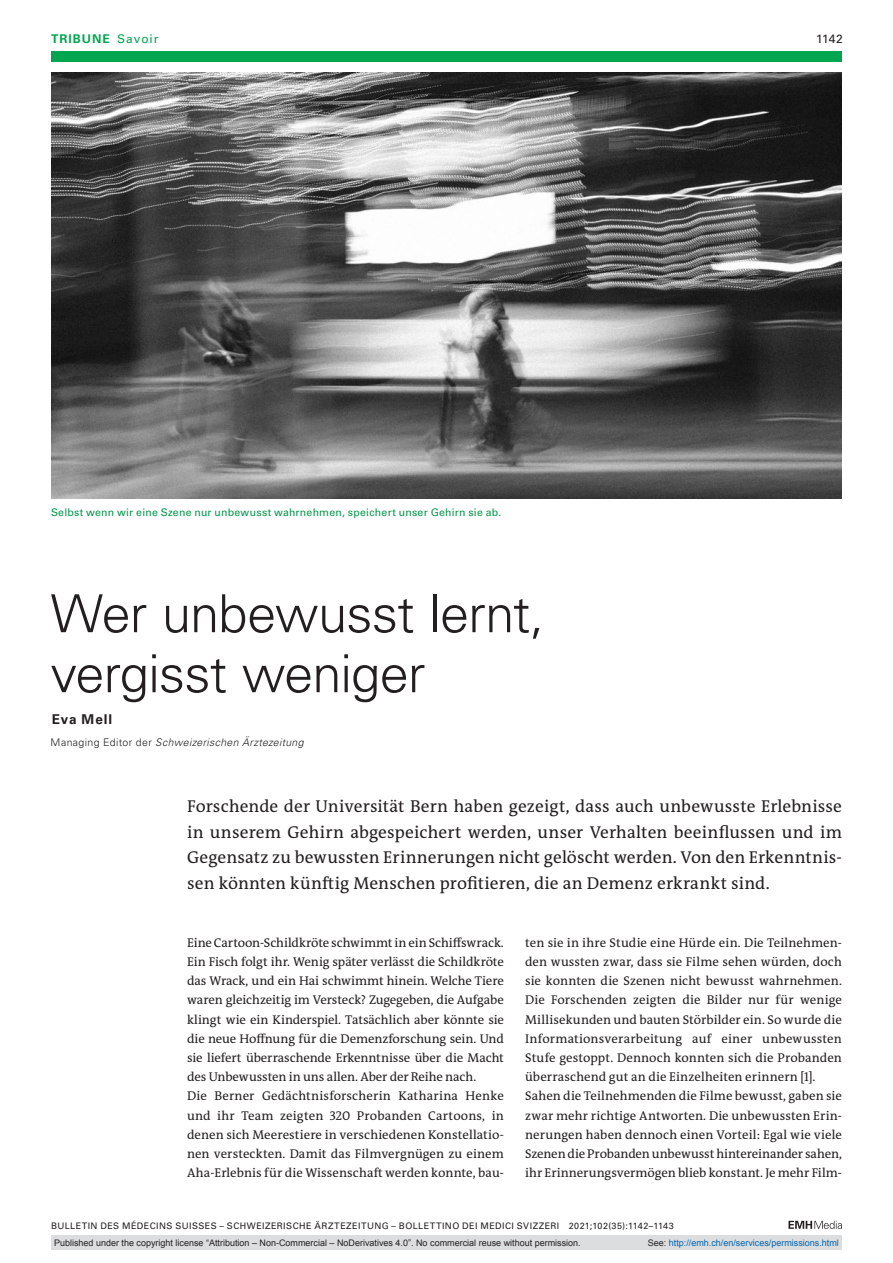
<style>
.page{position:relative;width:893px;height:1263px;background:#fff}
.page>*{position:absolute;margin:0;border:0;box-sizing:border-box;transform-origin:0 0}
.article-title{font:300 52.5px/60px "Univers LT Std";letter-spacing:-.02em;color:#231f20}
.section-pl{font:17.25px/25.5px "The Antiqua B W5 Plain";letter-spacing:.01em;color:#231f20;text-align:justify}
.author-notes{font:700 13.5px "Univers LT Std";letter-spacing:.065em;color:#231f20}
.section-pn{font:12.75px/19.2px "The Antiqua B W5 Plain";color:#231f20;text-align:justify}
.ressort{font:700 12px "Univers LT Std";letter-spacing:.085em;color:#00a54f}
.ressort-2{font:12px "Univers LT Std";color:#231f20}
.fig-caption{font:10.5px "Univers LT Std";letter-spacing:.025em;color:#00984a}
.aff{font:italic 300 10.5px "Univers LT Std";letter-spacing:.035em;color:#231f20}
.t1{font:9px "Arial";color:#231f20}
.fusszeile{font:9px "Univers LT Std";letter-spacing:.05em;color:#231f20}
.t2{font:9px "Arial";color:#0066b3}
.s1{font-weight:400}
.s2{font-style:normal}
.s3{color:#231f20}
</style>
<div class="page">
<svg style="left:788px;top:1221px;width:54px;height:8px"></svg>
<img style="left:51px;top:72px;width:790px;height:426px">
<div style="left:51px;top:51px;width:791px;height:11px;background:#00a54f"></div>
<div style="left:51px;top:1235px;width:791px;height:15px;background:#dcdddf"></div>
<p class="ressort" style="left:51px;top:31px;width:109px">TRIBUNE <span class="s1">Savoir</span></p>
<p class="ressort-2" style="left:816px;top:31px;width:28px">1142</p>
<p class="fig-caption" style="left:51px;top:506px;width:452px">Selbst wenn wir eine Szene nur unbewusst wahrnehmen, speichert unser Gehirn sie ab.</p>
<p class="article-title" style="left:51px;top:584px;width:495px">Wer unbewusst lernt, vergisst weniger</p>
<p class="author-notes" style="left:52px;top:711px;width:62px">Eva Mell</p>
<p class="aff" style="left:51px;top:735px;width:255px"><span class="s2">Managing Editor der</span> Schweizerischen Ärztezeitung</p>
<p class="section-pl" style="left:187px;top:794px;width:656px">Forschende der Universität Bern haben gezeigt, dass auch unbewusste Erlebnisse in unserem Gehirn abgespeichert werden, unser Verhalten beeinflussen und im Gegensatz zu bewussten Erinnerungen nicht gelöscht werden. Von den Erkenntnis&shy;sen könnten künftig Menschen profitieren, die an Demenz erkrankt sind.</p>
<p class="section-pn" style="left:187px;top:933px;width:318px">Eine Cartoon-Schildkröte schwimmt in ein Schiffswrack.<br>Ein Fisch folgt ihr. Wenig später verlässt die Schildkröte das Wrack, und ein Hai schwimmt hinein. Welche Tiere waren gleichzeitig im Versteck? Zugegeben, die Aufgabe klingt wie ein Kinderspiel. Tatsächlich aber könnte sie die neue Hoffnung für die Demenzforschung sein. Und sie liefert überraschende Erkenntnisse über die Macht des Unbewussten in uns allen. Aber der Reihe nach.</p>
<p class="section-pn" style="left:187px;top:1086px;width:318px">Die Berner Gedächtnisforscherin Katharina Henke und ihr Team zeigten 320 Probanden Cartoons, in denen sich Meerestiere in verschiedenen Konstellatio&shy;nen versteckten. Damit das Filmvergnügen zu einem Aha-Erlebnis für die Wissenschaft werden konnte, bau-</p>
<p class="section-pn" style="left:525px;top:933px;width:318px">ten sie in ihre Studie eine Hürde ein. Die Teilnehmen&shy;den wussten zwar, dass sie Filme sehen würden, doch sie konnten die Szenen nicht bewusst wahrnehmen.<br>Die Forschenden zeigten die Bilder nur für wenige Millisekunden und bauten Störbilder ein. So wurde die Informationsverarbeitung auf einer unbewussten Stufe gestoppt. Dennoch konnten sich die Probanden überraschend gut an die Einzelheiten erinnern [1].</p>
<p class="section-pn" style="left:525px;top:1086px;width:318px">Sahen die Teilnehmenden die Filme bewusst, gaben sie zwar mehr richtige Antworten. Die unbewussten Erin&shy;nerungen haben dennoch einen Vorteil: Egal wie viele Szenen die Probanden unbewusst hintereinander sahen, ihr Erinnerungsvermögen blieb konstant. Je mehr Film-</p>
<p class="fusszeile" style="left:51px;top:1220px;width:624px">BULLETIN DES MÉDECINS SUISSES – SCHWEIZERISCHE ÄRZTEZEITUNG – BOLLETTINO DEI MEDICI SVIZZERI 2021;102(35):1142–1143</p>
<p class="t1" style="left:54px;top:1237px;width:528px">Published under the copyright license “Attribution – Non-Commercial – NoDerivatives 4.0”. No commercial reuse without permission.</p>
<p class="t2" style="left:648px;top:1237px;width:193px"><span class="s3">See:</span> http://emh.ch/en/services/permissions.html</p>
</div>
